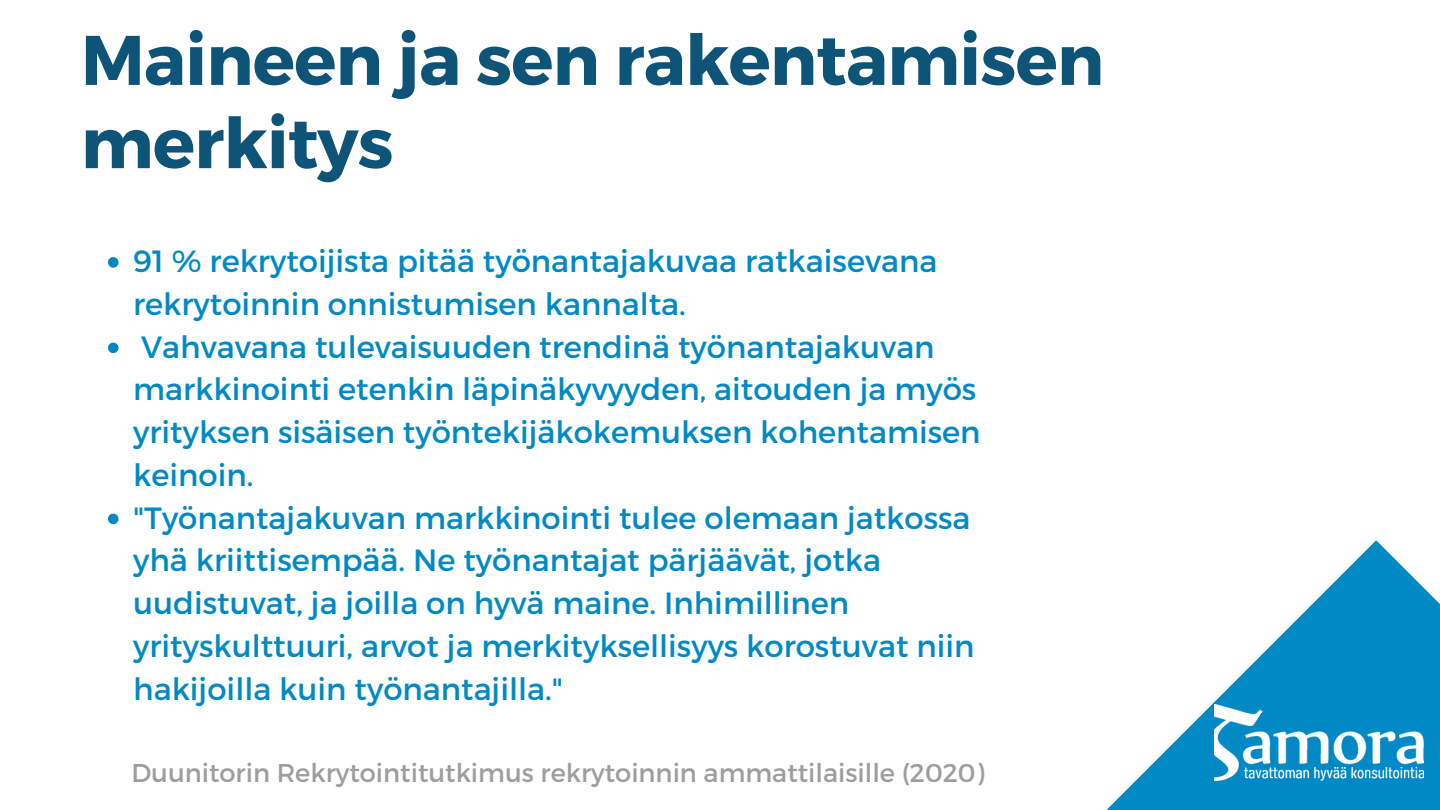
<style>
.page{position:relative;width:1440px;height:810px;background:#fff}
.page>*{position:absolute;margin:0;border:0;box-sizing:border-box;transform-origin:0 0}
.t1{font:700 70px/83.2px "Montserrat";letter-spacing:-.01em;color:#0d5478}
.t2{font:30.7px/42.8px "Montserrat";color:#0089c4}
.t3{font:25.7px "Montserrat";color:#9f9d9d}
</style>
<div class="page">
<svg style="left:1106px;top:540px;width:334px;height:270px"></svg>
<img style="left:1214px;top:704px;width:210px;height:76px">
<svg style="left:108px;top:257px;width:10px;height:11px"></svg>
<svg style="left:108px;top:343px;width:10px;height:10px"></svg>
<svg style="left:108px;top:514px;width:10px;height:10px"></svg>
<h1 class="t1" style="left:81px;top:15px;width:1025px">Maineen ja sen rakentamisen merkitys</h1>
<p class="t2" style="left:133px;top:238px;width:849px">91 % rekrytoijista pitää työnantajakuvaa ratkaisevana rekrytoinnin onnistumisen kannalta.<br>Vahvavana tulevaisuuden trendinä työnantajakuvan markkinointi etenkin läpinäkyvyyden, aitouden ja myös yrityksen sisäisen työntekijäkokemuksen kohentamisen keinoin.<br>"Työnantajakuvan markkinointi tulee olemaan jatkossa yhä kriittisempää. Ne työnantajat pärjäävät, jotka uudistuvat, ja joilla on hyvä maine. Inhimillinen yrityskulttuuri, arvot ja merkityksellisyys korostuvat niin hakijoilla kuin työnantajilla."</p>
<p class="t3" style="left:131px;top:756px;width:855px">Duunitorin Rekrytointitutkimus rekrytoinnin ammattilaisille (2020)</p>
</div>
